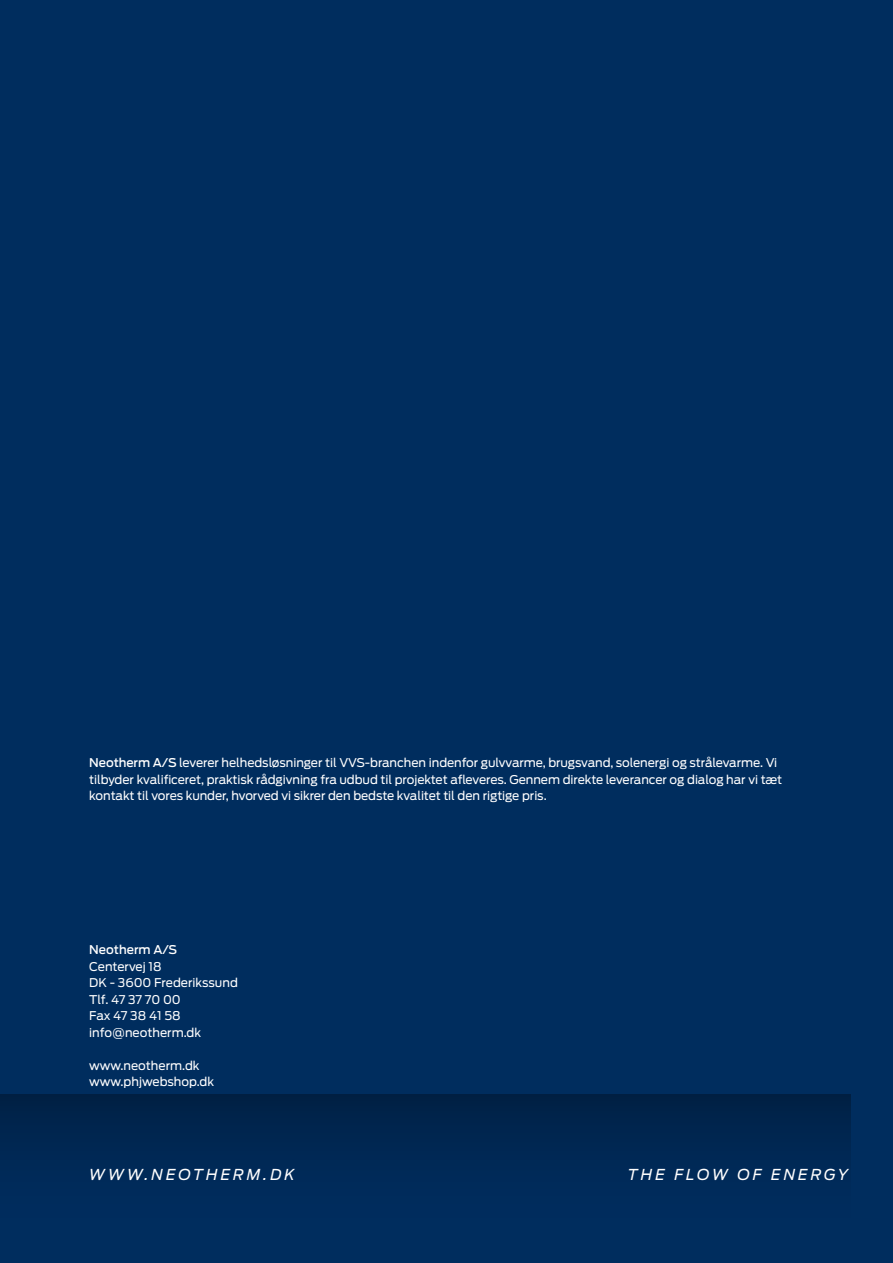
<style>
.page{position:relative;width:893px;height:1263px;background:#002d5e}
.page>*{position:absolute;margin:0;border:0;box-sizing:border-box;transform-origin:0 0}
.t1{font:italic 15px "Antenna";letter-spacing:.2em;color:#fff}
.t2{font:12px/16.5px "Antenna";letter-spacing:-.005em;color:#fff}
.t3{font:500 12px "Antenna";color:#fff}
.s1{font-weight:500}
</style>
<div class="page">
<svg style="left:0;top:1094px;width:850px;height:57px"></svg>
<p class="t2" style="left:89px;top:755px;width:694px"><span class="s1">Neotherm A/S</span> leverer helhedsløsninger til VVS-branchen indenfor gulvvarme, brugsvand, solenergi og strålevarme. Vi tilbyder kvalificeret, praktisk rådgivning fra udbud til projektet afleveres. Gennem direkte leverancer og dialog har vi tæt kontakt til vores kunder, hvorved vi sikrer den bedste kvalitet til den rigtige pris.</p>
<p class="t3" style="left:89px;top:943px;width:90px">Neotherm A/S</p>
<p class="t2" style="left:89px;top:958px;width:74px">Centervej 18</p>
<p class="t2" style="left:89px;top:974px;width:150px">DK - 3600 Frederikssund</p>
<p class="t2" style="left:89px;top:991px;width:93px">Tlf. 47 37 70 00</p>
<p class="t2" style="left:89px;top:1007px;width:93px">Fax 47 38 41 58</p>
<p class="t2" style="left:89px;top:1024px;width:113px">info@neotherm.dk</p>
<p class="t2" style="left:89px;top:1057px;width:112px">www.neotherm.dk</p>
<p class="t2" style="left:89px;top:1073px;width:126px">www.phjwebshop.dk</p>
<p class="t1" style="left:89px;top:1166px;width:207px">WWW.NEOTHERM.DK</p>
<p class="t1" style="left:628px;top:1166px;width:222px">THE FLOW OF ENERGY</p>
</div>
